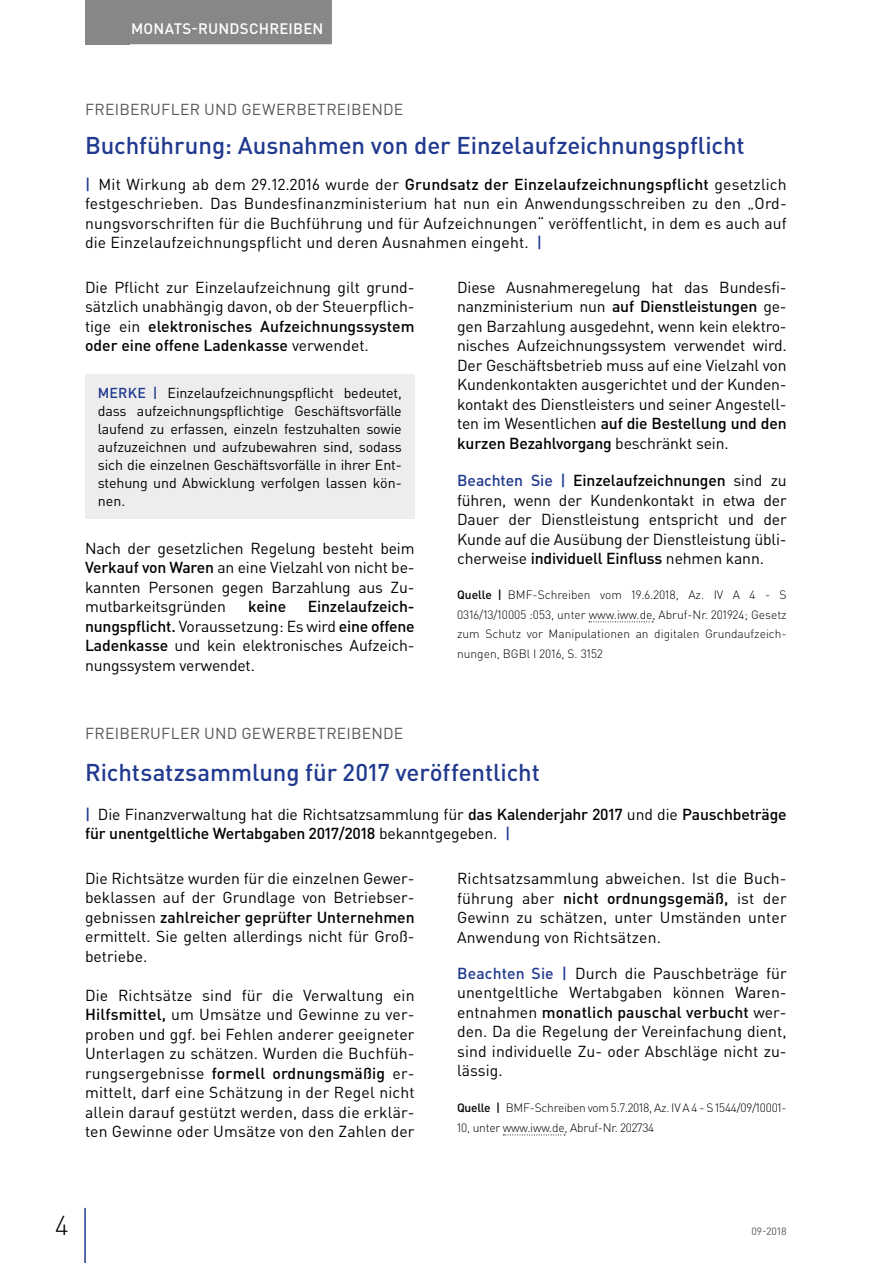
<style>
.page{position:relative;width:893px;height:1263px;background:#fff}
.page>*{position:absolute;margin:0;border:0;box-sizing:border-box;transform-origin:0 0}
.t1{font:300 27px "DIN Pro";color:#000}
.t2{font:500 24px "DIN Pro";letter-spacing:-.005em;color:#213a8f}
.t3{font:15.75px/19.5px "DIN Pro";color:#000;text-align:justify}
.t4{font:500 15.75px/19.5px "DIN Pro";letter-spacing:-.01em;color:#000}
.t5{font:15.75px "DIN Pro";letter-spacing:.015em;color:#575756}
.t6{font:500 15px "DIN Pro";letter-spacing:.015em;color:#fff}
.t7{font:14.25px/18px "DIN Pro";color:#000;text-align:justify}
.t8{font:300 12px/19.5px "DIN Pro";letter-spacing:-.02em;color:#000;text-align:justify}
.t9{font:10.5px "DIN Pro";color:#575756}
.s1{font-weight:500;color:#213a8f}
.s2{font-weight:500}
.s3{color:#213a8f}
.s4{font-weight:400}
</style>
<div class="page">
<div style="left:85px;top:0;width:45px;height:44px;background:#878787"></div>
<hr style="left:84px;top:1208px;width:2px;height:55px;background:#213a8f">
<div style="left:122px;top:0;width:210px;height:44px;background:#878787"></div>
<div style="left:85px;top:375px;width:330px;height:144px;background:#ededed"></div>
<svg style="left:589px;top:621px;width:64px;height:1px"></svg>
<svg style="left:503px;top:1134px;width:62px;height:1px"></svg>
<p class="t6" style="left:131px;top:18px;width:194px">MONATS-RUNDSCHREIBEN</p>
<p class="t5" style="left:85px;top:98px;width:320px">FREIBERUFLER UND GEWERBETREIBENDE</p>
<h2 class="t2" style="left:85px;top:129px;width:661px">Buchführung: Ausnahmen von der Einzelaufzeichnungspflicht</h2>
<p class="t3" style="left:85px;top:174px;width:703px"><span class="s1">|</span> Mit Wirkung ab dem 29.12.2016 wurde der <span class="s2">Grundsatz der Einzelaufzeichnungspflicht</span> gesetzlich festgeschrieben. Das Bundesfinanzministerium hat nun ein Anwendungsschreiben zu den „Ord&shy;nungsvorschriften für die Buchführung und für Aufzeichnungen“ veröffentlicht, in dem es auch auf die Einzelaufzeichnungspflicht und deren Ausnahmen eingeht. <span class="s1">|</span></p>
<p class="t3" style="left:85px;top:277px;width:331px">Die Pflicht zur Einzelaufzeichnung gilt grund&shy;sätzlich unabhängig davon, ob der Steuerpflich&shy;tige ein <span class="s2">elektronisches Aufzeichnungssystem oder eine offene Ladenkasse</span> verwendet.</p>
<p class="t7" style="left:98px;top:384px;width:306px"><span class="s1">MERKE |</span> Einzelaufzeichnungspflicht bedeutet, dass aufzeichnungspflichtige Geschäftsvorfälle laufend zu erfassen, einzeln festzuhalten sowie aufzuzeichnen und aufzubewahren sind, sodass sich die einzelnen Geschäftsvorfälle in ihrer Ent&shy;stehung und Abwicklung verfolgen lassen kön&shy;nen.</p>
<p class="t3" style="left:85px;top:537px;width:331px">Nach der gesetzlichen Regelung besteht beim <span class="s2">Verkauf von Waren</span> an eine Vielzahl von nicht be&shy;kannten Personen gegen Barzahlung aus Zu&shy;mutbarkeitsgründen</p>
<p class="t3" style="left:457px;top:277px;width:331px">Diese Ausnahmeregelung hat das Bundesfi&shy;nanzministerium nun <span class="s2">auf Dienstleistungen</span> ge&shy;gen Barzahlung ausgedehnt, wenn kein elektro&shy;nisches Aufzeichnungssystem verwendet wird.<br>Der Geschäftsbetrieb muss auf eine Vielzahl von Kundenkontakten ausgerichtet und der Kunden&shy;kontakt des Dienstleisters und seiner Angestell&shy;ten im Wesentlichen <span class="s2">auf die Bestellung und den kurzen Bezahlvorgang</span> beschränkt sein.</p>
<p class="t3" style="left:457px;top:470px;width:331px"><span class="s1">Beachten Sie |</span> <span class="s2">Einzelaufzeichnungen</span> sind zu führen, wenn der Kundenkontakt in etwa der Dauer der Dienstleistung entspricht und der Kunde auf die Ausübung der Dienstleistung übli&shy;cherweise <span class="s2">individuell Einfluss</span> nehmen kann.</p>
<p class="t8" style="left:457px;top:585px;width:331px"><span class="s2">Quelle |</span> BMF-Schreiben vom 19.6.2018, Az. IV A 4 - S 0316/13/10005 :053, unter www.iww.de, Abruf-Nr. 201924; Gesetz zum Schutz vor Manipulationen an digitalen Grundaufzeich&shy;nungen, BGBl I 2016, S. 3152</p>
<p class="t3" style="left:85px;top:596px;width:331px;text-indent:223px"><span class="s2">Einzelaufzeich&shy;nungspflicht.</span> Voraussetzung: Es wird <span class="s2">eine offene Ladenkasse</span> und kein elektronisches Aufzeich&shy;nungssystem verwendet.</p>
<p class="t4" style="left:248px;top:596px;width:39px">keine</p>
<p class="t5" style="left:85px;top:722px;width:320px">FREIBERUFLER UND GEWERBETREIBENDE</p>
<h2 class="t2" style="left:85px;top:756px;width:456px">Richtsatzsammlung für 2017 veröffentlicht</h2>
<p class="t4" style="left:85px;top:804px;width:703px"><span class="s3">|</span> <span class="s4">Die Finanzverwaltung hat die Richtsatzsammlung für</span> das Kalenderjahr 2017 <span class="s4">und die</span> Pauschbeträge für unentgeltliche Wertabgaben 2017/2018 <span class="s4">bekanntgegeben.</span> <span class="s3">|</span></p>
<p class="t3" style="left:85px;top:868px;width:331px">Die Richtsätze wurden für die einzelnen Gewer&shy;beklassen auf der Grundlage von Betriebser&shy;gebnissen <span class="s2">zahlreicher geprüfter Unternehmen </span>ermittelt. Sie gelten allerdings nicht für Groß&shy;betriebe.</p>
<p class="t3" style="left:85px;top:985px;width:331px">Die Richtsätze sind für die Verwaltung ein <span class="s2">Hilfsmittel,</span> um Umsätze und Gewinne zu ver&shy;proben und ggf. bei Fehlen anderer geeigneter Unterlagen zu schätzen. Wurden die Buchfüh&shy;rungsergebnisse <span class="s2">formell ordnungsmäßig</span> er&shy;mittelt, darf eine Schätzung in der Regel nicht allein darauf gestützt werden, dass die erklär&shy;ten Gewinne oder Umsätze von den Zahlen der</p>
<p class="t3" style="left:457px;top:868px;width:331px">Richtsatzsammlung abweichen. Ist die Buch&shy;führung aber <span class="s2">nicht ordnungsgemäß,</span> ist der Gewinn zu schätzen, unter Umständen unter Anwendung von Richtsätzen.</p>
<p class="t3" style="left:457px;top:963px;width:331px"><span class="s1">Beachten Sie |</span> Durch die Pauschbeträge für unentgeltliche Wertabgaben können Waren&shy;entnahmen <span class="s2">monatlich pauschal verbucht</span> wer&shy;den. Da die Regelung der Vereinfachung dient, sind individuelle Zu- oder Abschläge nicht zu&shy;lässig.</p>
<p class="t8" style="left:457px;top:1098px;width:331px"><span class="s2">Quelle |</span> BMF-Schreiben vom 5.7.2018, Az. IV A 4 - S 1544/09/10001-<br>10, unter www.iww.de, Abruf-Nr. 202734</p>
<h1 class="t1" style="left:55px;top:1207px;width:15px">4</h1>
<p class="t9" style="left:751px;top:1224px;width:37px">09-2018</p>
</div>
